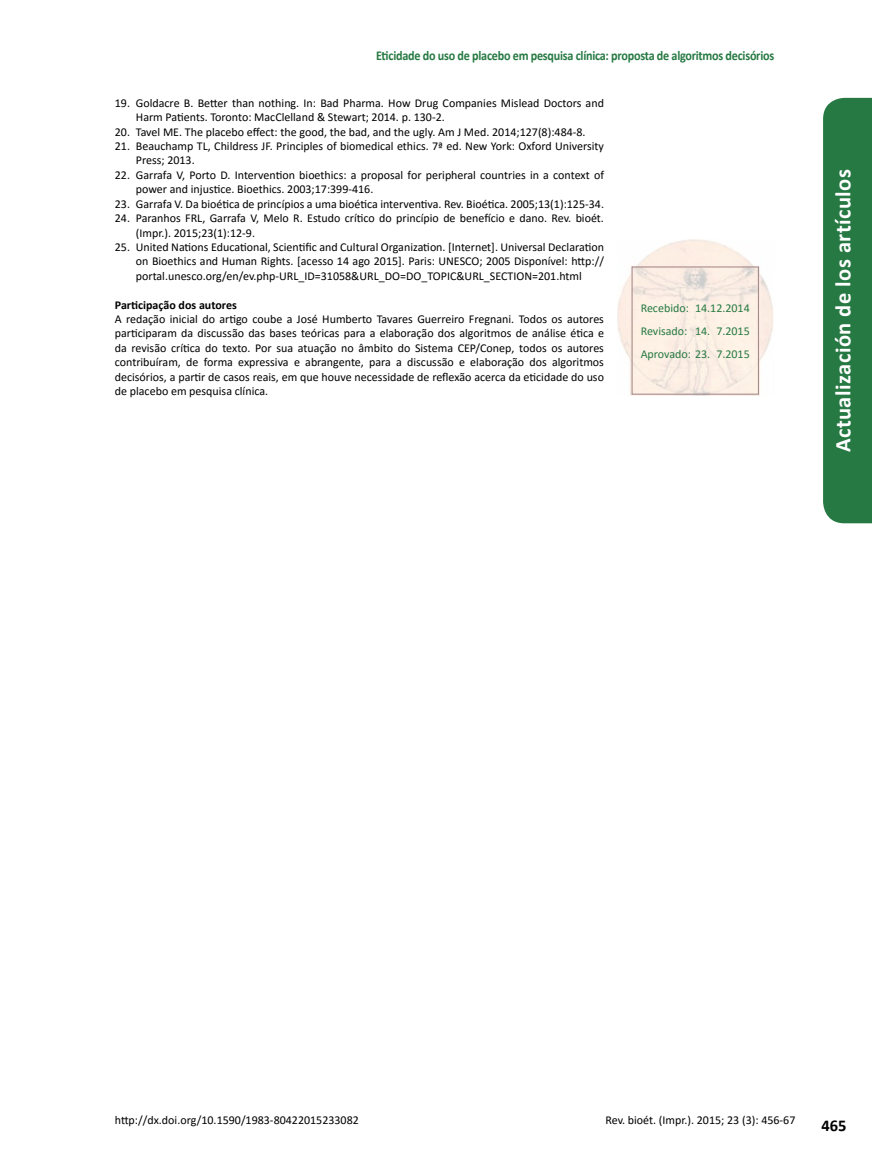
<style>
.page{position:relative;width:872px;height:1170px;background:#fff}
.page>*{position:absolute;margin:0;border:0;box-sizing:border-box;transform-origin:0 0}
.t1{font:700 22.5px "Calibri";letter-spacing:.02em;color:#fff}
.t2{font:700 16.5px "Calibri";color:#000}
.t3{font:700 13.5px "Calibri";letter-spacing:-.02em;color:#267942;scale:.9 1}
.t4{font:12px/14.4px "Calibri";color:#000}
.t5{font:12px/23px "Calibri";color:#267942;text-align:justify}
.t6{font:700 12px "Calibri";color:#000}
</style>
<div class="page">
<img style="left:617px;top:239px;width:156px;height:156px">
<div style="left:632px;top:267px;width:126px;height:127px;border:1px solid #a38483"></div>
<div style="left:823px;top:98px;width:49px;height:425px;background:#267942"></div>
<p class="t3" style="left:376px;top:46px;width:444px">Eticidade do uso de placebo em pesquisa clínica: proposta de algoritmos decisórios</p>
<p class="t4" style="left:136px;top:95px;width:469px;text-indent:-21px">19. Goldacre B. Better than nothing. In: Bad Pharma. How Drug Companies Mislead Doctors and<br>Harm Patients. Toronto: MacClelland &amp; Stewart; 2014. p. 130-2.</p>
<p class="t4" style="left:115px;top:124px;width:472px">20. Tavel ME. The placebo effect: the good, the bad, and the ugly. Am J Med. 2014;127(8):484-8.</p>
<p class="t4" style="left:136px;top:138px;width:469px;text-indent:-21px">21. Beauchamp TL, Childress JF. Principles of biomedical ethics. 7ª ed. New York: Oxford University<br>Press; 2013.</p>
<p class="t4" style="left:136px;top:167px;width:469px;text-indent:-21px">22. Garrafa V, Porto D. Intervention bioethics: a proposal for peripheral countries in a context of power and injustice. Bioethics. 2003;17:399-416.</p>
<p class="t4" style="left:115px;top:196px;width:490px">23. Garrafa V. Da bioética de princípios a uma bioética interventiva. Rev. Bioética. 2005;13(1):125-34.</p>
<p class="t4" style="left:136px;top:210px;width:469px;text-indent:-21px">24. Paranhos FRL, Garrafa V, Melo R. Estudo crítico do princípio de benefício e dano. Rev. bioét. (Impr.). 2015;23(1):12-9.</p>
<p class="t4" style="left:136px;top:239px;width:469px;text-align:justify;text-indent:-21px">25. United Nations Educational, Scientific and Cultural Organization. [Internet]. Universal Declaration on Bioethics and Human Rights. [acesso 14 ago 2015]. Paris: UNESCO; 2005 Disponível: http:// portal.unesco.org/en/ev.php-URL_ID=31058&amp;URL_DO=DO_TOPIC&amp;URL_SECTION=201.html</p>
<p class="t6" style="left:115px;top:296px;width:123px">Participação dos autores</p>
<p class="t4" style="left:115px;top:311px;width:490px;text-align:justify">A redação inicial do artigo coube a José Humberto Tavares Guerreiro Fregnani. Todos os autores participaram da discussão das bases teóricas para a elaboração dos algoritmos de análise ética e da revisão crítica do texto. Por sua atuação no âmbito do Sistema CEP/Conep, todos os autores contribuíram, de forma expressiva e abrangente, para a discussão e elaboração dos algoritmos decisórios, a partir de casos reais, em que houve necessidade de reflexão acerca da eticidade do uso de placebo em pesquisa clínica.</p>
<p class="t5" style="left:640px;top:296px;width:111px">Recebido: 14.12.2014<br>Revisado: 14. 7.2015<br>Aprovado: 23. 7.2015</p>
<h1 class="t1" style="left:827px;top:452px;width:284px;rotate:-90deg">Actualización de los artículos</h1>
<p class="t4" style="left:115px;top:1112px;width:245px">http://dx.doi.org/10.1590/1983-80422015233082</p>
<p class="t4" style="left:605px;top:1112px;width:191px">Rev. bioét. (Impr.). 2015; 23 (3): 456-67</p>
<h2 class="t2" style="left:821px;top:1113px;width:27px">465</h2>
</div>
